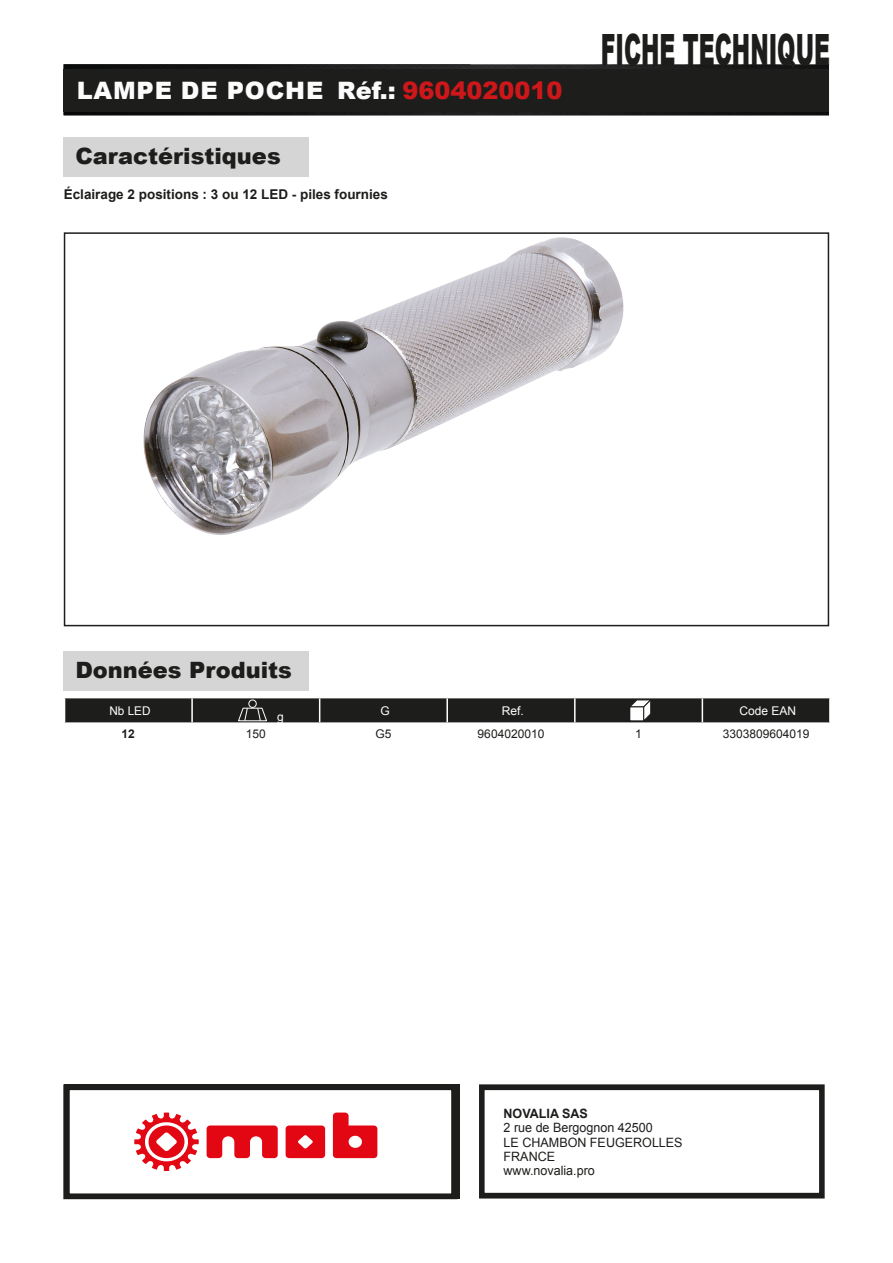
<style>
.page{position:relative;width:893px;height:1263px;background:#fff}
.page>*{position:absolute;margin:0;border:0;box-sizing:border-box;transform-origin:0 0}
.t1{font:900 43.2px "Arial";color:#1d1d1b;scale:.51 1}
.t2{font:900 24px "Arial";color:#fcfcfc}
.t3{font:900 22.5px "Arial";color:#1d1d1b}
.t4{font:700 13.5px "Arial";color:#1d1d1b}
.t5{font:12.9px/14.2px "Arial";color:#1d1d1b}
.t6{font:700 12.9px "Arial";color:#1d1d1b}
.t7{font:12px "Arial";color:#1d1d1b}
.t8{font:12px "Arial";color:#fff}
.t9{font:700 12px "Arial";color:#1d1d1b}
.s1{color:#cd171a}
</style>
<div class="page">
<img style="left:64px;top:64px;width:765px;height:51px">
<div style="left:64px;top:69px;width:765px;height:43px;background:#1d1d1b"></div>
<div style="left:479px;top:1084px;width:346px;height:114px;border:6px solid #1d1d1b"></div>
<div style="left:64px;top:137px;width:245px;height:40px;background:#d5d5d5"></div>
<div style="left:64px;top:232px;width:765px;height:394px;border:2px solid #1d1d1b"></div>
<div style="left:64px;top:651px;width:245px;height:40px;background:#d5d5d5"></div>
<svg style="left:64px;top:698px;width:766px;height:25px;background:#2d2d2b"></svg>
<img style="left:143px;top:237px;width:481px;height:298px">
<div style="left:64px;top:1084px;width:393px;height:115px;border:6px solid #1d1d1b"></div>
<svg style="left:207px;top:1125px;width:71px;height:33px"></svg>
<svg style="left:286px;top:1125px;width:39px;height:33px"></svg>
<svg style="left:134px;top:1112px;width:65px;height:59px"></svg>
<svg style="left:333px;top:1112px;width:44px;height:46px"></svg>
<h2 class="t2" style="left:77px;top:73px;width:487px">LAMPE DE POCHE Réf.: <span class="s1">9604020010</span></h2>
<h3 class="t3" style="left:75px;top:140px;width:207px">Caractéristiques</h3>
<p class="t4" style="left:64px;top:184px;width:326px">Éclairage 2 positions : 3 ou 12 LED - piles fournies</p>
<h1 class="t1" style="left:601px;top:18px;width:451px">FICHE TECHNIQUE</h1>
<h3 class="t3" style="left:75px;top:654px;width:218px">Données Produits</h3>
<p class="t8" style="left:109px;top:702px;width:43px">Nb LED</p>
<p class="t8" style="left:277px;top:708px;width:8px">g</p>
<p class="t8" style="left:380px;top:702px;width:11px">G</p>
<p class="t8" style="left:502px;top:702px;width:24px">Ref.</p>
<p class="t8" style="left:739px;top:702px;width:58px">Code EAN</p>
<p class="t9" style="left:122px;top:725px;width:15px">12</p>
<p class="t7" style="left:246px;top:725px;width:22px">150</p>
<p class="t7" style="left:375px;top:725px;width:18px">G5</p>
<p class="t7" style="left:478px;top:725px;width:68px">9604020010</p>
<p class="t7" style="left:635px;top:725px;width:8px">1</p>
<p class="t7" style="left:723px;top:725px;width:88px">3303809604019</p>
<p class="t6" style="left:504px;top:1105px;width:86px">NOVALIA SAS</p>
<p class="t5" style="left:504px;top:1121px;width:181px">2 rue de Bergognon 42500<br>LE CHAMBON FEUGEROLLES<br>FRANCE<br>www.novalia.pro</p>
</div>
